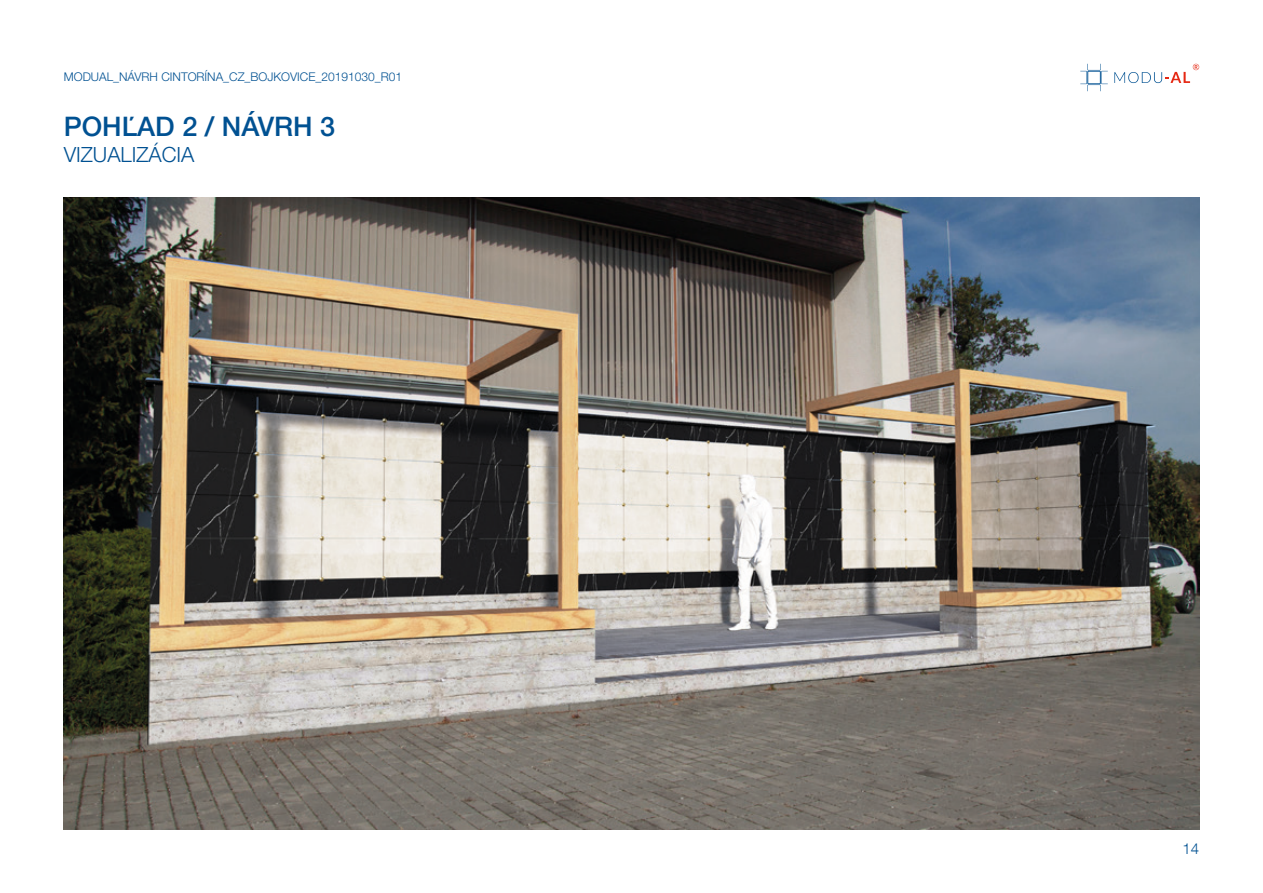
<style>
.page{position:relative;width:1263px;height:893px;background:#fff}
.page>*{position:absolute;margin:0;border:0;box-sizing:border-box;transform-origin:0 0}
.t1{font:500 27px "Helvetica Neue LT Pro";color:#005192}
.t2{font:300 21px "Helvetica Neue LT Pro";color:#005192}
.t3{font:300 15px "Helvetica Neue LT Com";color:#005192}
.t4{font:300 12px "Helvetica Neue LT Pro";color:#005192}
</style>
<div class="page">
<svg style="left:1114px;top:64px;width:85px;height:19px"></svg>
<svg style="left:1080px;top:64px;width:28px;height:27px"></svg>
<img style="left:64px;top:198px;width:1135px;height:631px">
<p class="t4" style="left:64px;top:69px;width:340px">MODUAL_NÁVRH CINTORÍNA_CZ_BOJKOVICE_20191030_R01</p>
<p class="t1" style="left:64px;top:110px;width:273px">POHĽAD 2 / NÁVRH 3</p>
<p class="t2" style="left:64px;top:142px;width:132px">VIZUALIZÁCIA</p>
<p class="t3" style="left:1182px;top:839px;width:18px">14</p>
</div>
